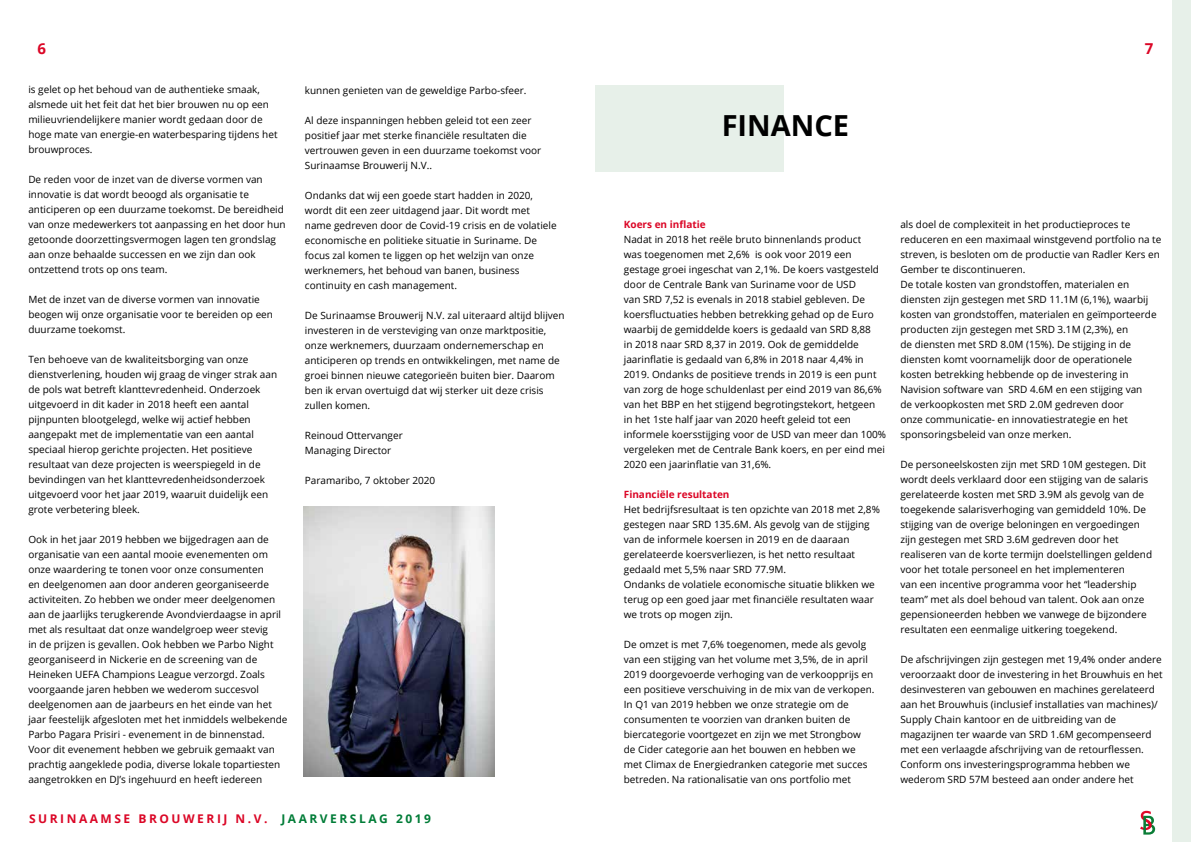
<style>
.page{position:relative;width:1191px;height:842px;background:#fff}
.page>*{position:absolute;margin:0;border:0;box-sizing:border-box;transform-origin:0 0}
.t1{font:700 29px "Open Sans";color:#000}
.t2{font:700 15px "Open Sans";color:#db0626}
.t3{font:700 12px "Open Sans";letter-spacing:.21em;color:#db0626}
.t4{font:10px/15px "Open Sans";color:#000}
.t5{font:700 10px "Open Sans";color:#db0626}
.s1{color:#007c37}
</style>
<div class="page">
<svg style="left:1140px;top:811px;width:15px;height:24px"></svg>
<div style="left:1172px;top:0;width:19px;height:842px;background:#e7f0e9"></div>
<img style="left:303px;top:507px;width:192px;height:270px">
<div style="left:595px;top:85px;width:189px;height:86px;background:#e7f0e9"></div>
<h2 class="t2" style="left:37px;top:38px;width:10px">6</h2>
<h2 class="t2" style="left:1145px;top:38px;width:10px">7</h2>
<p class="t4" style="left:28px;top:81px;width:251px">is gelet op het behoud van de authentieke smaak, alsmede uit het feit dat het bier brouwen nu op een milieuvriendelijkere manier wordt gedaan door de hoge mate van energie-en waterbesparing tijdens het brouwproces.</p>
<p class="t4" style="left:28px;top:171px;width:259px">De reden voor de inzet van de diverse vormen van innovatie is dat wordt beoogd als organisatie te anticiperen op een duurzame toekomst. De bereidheid van onze medewerkers tot aanpassing en het door hun getoonde doorzettingsvermogen lagen ten grondslag aan onze behaalde successen en we zijn dan ook ontzettend trots op ons team.</p>
<p class="t4" style="left:28px;top:291px;width:246px">Met de inzet van de diverse vormen van innovatie beogen wij onze organisatie voor te bereiden op een duurzame toekomst.</p>
<p class="t4" style="left:28px;top:351px;width:250px">Ten behoeve van de kwaliteitsborging van onze dienstverlening, houden wij graag de vinger strak aan de pols wat betreft klanttevredenheid. Onderzoek uitgevoerd in dit kader in 2018 heeft een aantal pijnpunten blootgelegd, welke wij actief hebben aangepakt met de implementatie van een aantal speciaal hierop gerichte projecten. Het positieve resultaat van deze projecten is weerspiegeld in de bevindingen van het klanttevredenheidsonderzoek uitgevoerd voor het jaar 2019, waaruit duidelijk een grote verbetering bleek.</p>
<p class="t4" style="left:28px;top:531px;width:261px">Ook in het jaar 2019 hebben we bijgedragen aan de organisatie van een aantal mooie evenementen om onze waardering te tonen voor onze consumenten<br>en deelgenomen aan door anderen georganiseerde activiteiten. Zo hebben we onder meer deelgenomen aan de jaarlijks terugkerende Avondvierdaagse in april met als resultaat dat onze wandelgroep weer stevig<br>in de prijzen is gevallen. Ook hebben we Parbo Night georganiseerd in Nickerie en de screening van de Heineken UEFA Champions League verzorgd. Zoals voorgaande jaren hebben we wederom succesvol deelgenomen aan de jaarbeurs en het einde van het jaar feestelijk afgesloten met het inmiddels welbekende Parbo Pagara Prisiri - evenement in de binnenstad.<br>Voor dit evenement hebben we gebruik gemaakt van prachtig aangeklede podia, diverse lokale topartiesten aangetrokken en DJ’s ingehuurd en heeft iedereen</p>
<p class="t4" style="left:305px;top:83px;width:223px">kunnen genieten van de geweldige Parbo-sfeer.</p>
<p class="t4" style="left:305px;top:113px;width:238px">Al deze inspanningen hebben geleid tot een zeer positief jaar met sterke financiële resultaten die vertrouwen geven in een duurzame toekomst voor Surinaamse Brouwerij N.V..</p>
<p class="t4" style="left:305px;top:188px;width:253px">Ondanks dat wij een goede start hadden in 2020, wordt dit een zeer uitdagend jaar. Dit wordt met name gedreven door de Covid-19 crisis en de volatiele economische en politieke situatie in Suriname. De focus zal komen te liggen op het welzijn van onze werknemers, het behoud van banen, business continuity en cash management.</p>
<p class="t4" style="left:305px;top:308px;width:261px">De Surinaamse Brouwerij N.V. zal uiteraard altijd blijven investeren in de versteviging van onze marktpositie, onze werknemers, duurzaam ondernemerschap en anticiperen op trends en ontwikkelingen, met name de groei binnen nieuwe categorieën buiten bier. Daarom ben ik ervan overtuigd dat wij sterker uit deze crisis zullen komen.</p>
<p class="t4" style="left:305px;top:428px;width:99px">Reinoud Ottervanger<br>Managing Director</p>
<p class="t4" style="left:305px;top:473px;width:132px">Paramaribo, 7 oktober 2020</p>
<p class="t3" style="left:29px;top:810px;width:403px">SURINAAMSE BROUWERIJ N.V. <span class="s1">JAARVERSLAG 2019</span></p>
<h1 class="t1" style="left:721px;top:105px;width:129px">FINANCE</h1>
<p class="t5" style="left:624px;top:217px;width:83px">Koers en inflatie</p>
<p class="t4" style="left:624px;top:232px;width:264px">Nadat in 2018 het reële bruto binnenlands product<br>was toegenomen met 2,6% is ook voor 2019 een gestage groei ingeschat van 2,1%. De koers vastgesteld door de Centrale Bank van Suriname voor de USD<br>van SRD 7,52 is evenals in 2018 stabiel gebleven. De koersfluctuaties hebben betrekking gehad op de Euro waarbij de gemiddelde koers is gedaald van SRD 8,88<br>in 2018 naar SRD 8,37 in 2019. Ook de gemiddelde jaarinflatie is gedaald van 6,8% in 2018 naar 4,4% in 2019. Ondanks de positieve trends in 2019 is een punt van zorg de hoge schuldenlast per eind 2019 van 86,6% van het BBP en het stijgend begrotingstekort, hetgeen in het 1ste half jaar van 2020 heeft geleid tot een informele koersstijging voor de USD van meer dan 100% vergeleken met de Centrale Bank koers, en per eind mei 2020 een jaarinflatie van 31,6%.</p>
<p class="t5" style="left:624px;top:487px;width:107px">Financiële resultaten</p>
<p class="t4" style="left:624px;top:502px;width:257px">Het bedrijfsresultaat is ten opzichte van 2018 met 2,8% gestegen naar SRD 135.6M. Als gevolg van de stijging van de informele koersen in 2019 en de daaraan gerelateerde koersverliezen, is het netto resultaat gedaald met 5,5% naar SRD 77.9M.<br>Ondanks de volatiele economische situatie blikken we terug op een goed jaar met financiële resultaten waar we trots op mogen zijn.</p>
<p class="t4" style="left:624px;top:637px;width:252px">De omzet is met 7,6% toegenomen, mede als gevolg van een stijging van het volume met 3,5%, de in april 2019 doorgevoerde verhoging van de verkoopprijs en een positieve verschuiving in de mix van de verkopen.<br>In Q1 van 2019 hebben we onze strategie om de consumenten te voorzien van dranken buiten de biercategorie voortgezet en zijn we met Strongbow de Cider categorie aan het bouwen en hebben we met Climax de Energiedranken categorie met succes betreden. Na rationalisatie van ons portfolio met</p>
<p class="t4" style="left:900px;top:217px;width:262px">als doel de complexiteit in het productieproces te reduceren en een maximaal winstgevend portfolio na te streven, is besloten om de productie van Radler Kers en Gember te discontinueren.<br>De totale kosten van grondstoffen, materialen en diensten zijn gestegen met SRD 11.1M (6,1%), waarbij kosten van grondstoffen, materialen en geïmporteerde producten zijn gestegen met SRD 3.1M (2,3%), en<br>de diensten met SRD 8.0M (15%). De stijging in de diensten komt voornamelijk door de operationele kosten betrekking hebbende op de investering in Navision software van SRD 4.6M en een stijging van<br>de verkoopkosten met SRD 2.0M gedreven door<br>onze communicatie- en innovatiestrategie en het sponsoringsbeleid van onze merken.</p>
<p class="t4" style="left:900px;top:457px;width:253px">De personeelskosten zijn met SRD 10M gestegen. Dit wordt deels verklaard door een stijging van de salaris gerelateerde kosten met SRD 3.9M als gevolg van de toegekende salarisverhoging van gemiddeld 10%. De stijging van de overige beloningen en vergoedingen zijn gestegen met SRD 3.6M gedreven door het realiseren van de korte termijn doelstellingen geldend voor het totale personeel en het implementeren<br>van een incentive programma voor het “leadership team” met als doel behoud van talent. Ook aan onze gepensioneerden hebben we vanwege de bijzondere resultaten een eenmalige uitkering toegekend.</p>
<p class="t4" style="left:900px;top:652px;width:264px">De afschrijvingen zijn gestegen met 19,4% onder andere veroorzaakt door de investering in het Brouwhuis en het desinvesteren van gebouwen en machines gerelateerd aan het Brouwhuis (inclusief installaties van machines)/ Supply Chain kantoor en de uitbreiding van de magazijnen ter waarde van SRD 1.6M gecompenseerd met een verlaagde afschrijving van de retourflessen.<br>Conform ons investeringsprogramma hebben we wederom SRD 57M besteed aan onder andere het</p>
</div>
